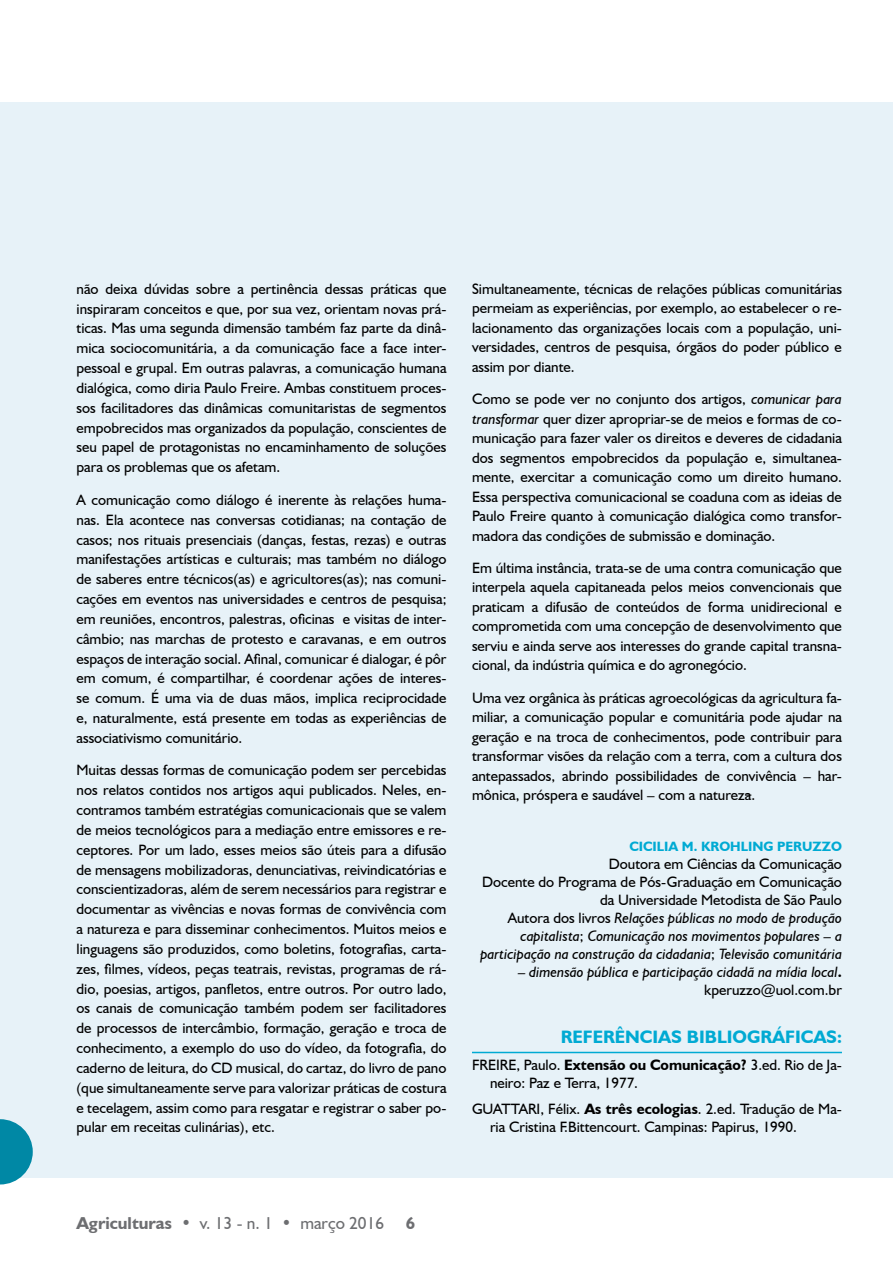
<style>
.page{position:relative;width:893px;height:1263px;background:#fff}
.page>*{position:absolute;margin:0;border:0;box-sizing:border-box;transform-origin:0 0}
.t1{font:700 18px "Humanist 521 BT";color:#00aad3}
.t2{font:17.25px "Humanist 521 BT";color:#6d6e71}
.t3{font:700 17.25px "Humanist 521 BT";color:#6d6e71}
.t4{font:15px/19.8px "Humanist 521 BT";color:#000;text-align:justify}
.t5{font:italic 15px/18px "Humanist 521 BT";color:#000;text-align:right}
.t6{font:700 13.5px "Humanist 521 BT";color:#00aad3}
.s1{font-style:italic}
.s2{font-style:normal}
.s3{font-weight:700;font-style:normal}
.s4{font-weight:700}
</style>
<div class="page">
<div style="left:0;top:102px;width:893px;height:1076px;background:#e7f2f8"></div>
<svg style="left:0;top:1119px;width:33px;height:65px"></svg>
<hr style="left:472px;top:1052px;width:370px;height:1px;background:#00aad3">
<p class="t4" style="left:77px;top:278px;width:371px">não deixa dúvidas sobre a pertinência dessas práticas que inspiraram conceitos e que, por sua vez, orientam novas prá&shy;ticas. Mas uma segunda dimensão também faz parte da dinâ&shy;mica sociocomunitária, a da comunicação face a face inter&shy;pessoal e grupal. Em outras palavras, a comunicação humana dialógica, como diria Paulo Freire. Ambas constituem proces&shy;sos facilitadores das dinâmicas comunitaristas de segmentos empobrecidos mas organizados da população, conscientes de seu papel de protagonistas no encaminhamento de soluções para os problemas que os afetam.</p>
<p class="t4" style="left:77px;top:489px;width:371px">A comunicação como diálogo é inerente às relações huma&shy;nas. Ela acontece nas conversas cotidianas; na contação de casos; nos rituais presenciais (danças, festas, rezas) e outras manifestações artísticas e culturais; mas também no diálogo de saberes entre técnicos(as) e agricultores(as); nas comuni&shy;cações em eventos nas universidades e centros de pesquisa; em reuniões, encontros, palestras, oficinas e visitas de inter&shy;câmbio; nas marchas de protesto e caravanas, e em outros espaços de interação social. Afinal, comunicar é dialogar, é pôr em comum, é compartilhar, é coordenar ações de interes&shy;se comum. É uma via de duas mãos, implica reciprocidade e, naturalmente, está presente em todas as experiências de associativismo comunitário.</p>
<p class="t4" style="left:77px;top:760px;width:371px">Muitas dessas formas de comunicação podem ser percebidas nos relatos contidos nos artigos aqui publicados. Neles, en&shy;contramos também estratégias comunicacionais que se valem de meios tecnológicos para a mediação entre emissores e re&shy;ceptores. Por um lado, esses meios são úteis para a difusão de mensagens mobilizadoras, denunciativas, reivindicatórias e conscientizadoras, além de serem necessários para registrar e documentar as vivências e novas formas de convivência com a natureza e para disseminar conhecimentos. Muitos meios e linguagens são produzidos, como boletins, fotografias, carta&shy;zes, filmes, vídeos, peças teatrais, revistas, programas de rá&shy;dio, poesias, artigos, panfletos, entre outros. Por outro lado, os canais de comunicação também podem ser facilitadores de processos de intercâmbio, formação, geração e troca de conhecimento, a exemplo do uso do vídeo, da fotografia, do caderno de leitura, do CD musical, do cartaz, do livro de pano (que simultaneamente serve para valorizar práticas de costura e tecelagem, assim como para resgatar e registrar o saber po&shy;pular em receitas culinárias), etc.</p>
<p class="t4" style="left:472px;top:279px;width:371px">Simultaneamente, técnicas de relações públicas comunitárias permeiam as experiências, por exemplo, ao estabelecer o re&shy;lacionamento das organizações locais com a população, uni&shy;versidades, centros de pesquisa, órgãos do poder público e assim por diante.</p>
<p class="t4" style="left:472px;top:389px;width:371px">Como se pode ver no conjunto dos artigos, <span class="s1">comunicar para transformar</span> quer dizer apropriar-se de meios e formas de co&shy;municação para fazer valer os direitos e deveres de cidadania dos segmentos empobrecidos da população e, simultanea&shy;mente, exercitar a comunicação como um direito humano.<br>Essa perspectiva comunicacional se coaduna com as ideias de Paulo Freire quanto à comunicação dialógica como transfor&shy;madora das condições de submissão e dominação.</p>
<p class="t4" style="left:472px;top:558px;width:371px">Em última instância, trata-se de uma contra comunicação que interpela aquela capitaneada pelos meios convencionais que praticam a difusão de conteúdos de forma unidirecional e comprometida com uma concepção de desenvolvimento que serviu e ainda serve aos interesses do grande capital transna&shy;cional, da indústria química e do agronegócio.</p>
<p class="t4" style="left:472px;top:687px;width:371px">Uma vez orgânica às práticas agroecológicas da agricultura fa&shy;miliar, a comunicação popular e comunitária pode ajudar na geração e na troca de conhecimentos, pode contribuir para transformar visões da relação com a terra, com a cultura dos antepassados, abrindo possibilidades de convivência – har&shy;mônica, próspera e saudável – com a natureza.</p>
<p class="t6" style="left:629px;top:838px;width:17px">Cicilia</p>
<p class="t6" style="left:682px;top:838px;width:39px">M. Krohling</p>
<p class="t6" style="left:777px;top:838px;width:18px">Peru</p>
<p class="t6" style="left:812px;top:838px;width:28px">zzo</p>
<p class="t5" style="left:480px;top:855px;width:363px"><span class="s2">Doutora em Ciências da Comunicação<br>Docente do Programa de Pós-Graduação em Comunicação da Universidade Metodista de São Paulo<br>Autora dos livros</span> Relações públicas no modo de produção capitalista<span class="s2">;</span> Comunicação nos movimentos populares – a participação na construção da cidadania<span class="s2">;</span> Televisão comunitária</p>
<p class="t5" style="left:518px;top:963px;width:325px">– dimensão pública e participação cidadã na mídia local<span class="s3">. </span><span class="s2">kperuzzo@uol.com.br</span></p>
<p class="t1" style="left:561px;top:1026px;width:24px">Refer</p>
<p class="t1" style="left:615px;top:1026px;width:23px">ências</p>
<p class="t1" style="left:687px;top:1026px;width:12px">bibliogr</p>
<p class="t1" style="left:772px;top:1026px;width:24px">áficas</p>
<p class="t1" style="left:837px;top:1026px;width:6px">:</p>
<p class="t4" style="left:490px;top:1055px;width:353px;line-height:18px;text-indent:-18px">FREIRE, Paulo. <span class="s4">Extensão ou Comunicação?</span> 3.ed. Rio de Ja&shy;neiro: Paz e Terra, 1977.</p>
<p class="t4" style="left:490px;top:1100px;width:353px;line-height:18px;text-indent:-18px">GUATTARI, Félix. <span class="s4">As três ecologias</span>. 2.ed. Tradução de Ma&shy;ria Cristina F.Bittencourt. Campinas: Papirus, 1990.</p>
<p class="t2" style="left:77px;top:1213px;width:309px"><span class="s4">Agriculturas</span> • v. 13 - n. 1 • março 2016</p>
<p class="t3" style="left:406px;top:1213px;width:11px">6</p>
</div>
